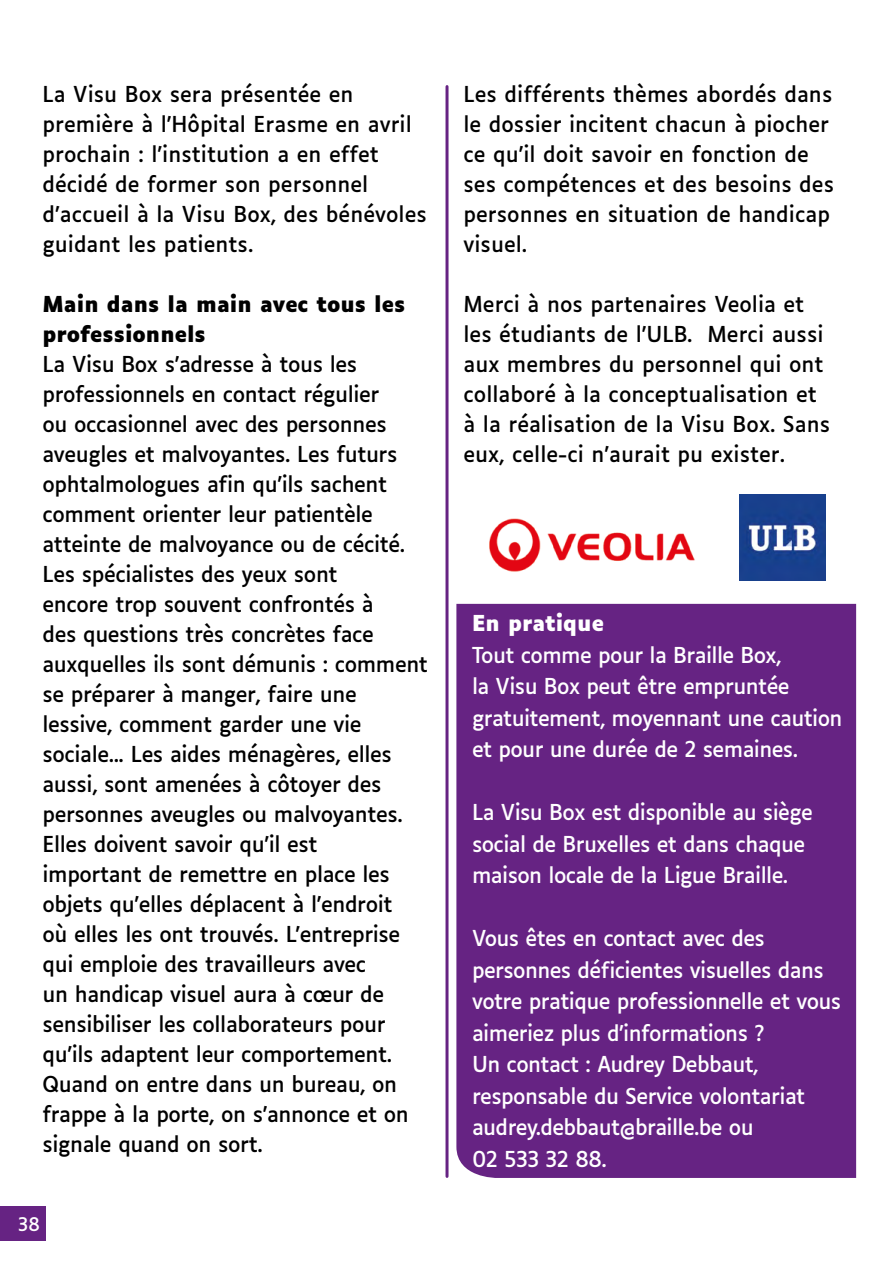
<style>
.page{position:relative;width:893px;height:1263px;background:#fff}
.page>*{position:absolute;margin:0;border:0;box-sizing:border-box;transform-origin:0 0}
.t1{font:21px/30px "Luciole";letter-spacing:-.02em;color:#000}
.t2{font:21px/30px "Luciole";color:#000}
.t3{font:21px/31.5px "Luciole";letter-spacing:-.03em;color:#fff}
.t4{font:700 21px/30px "Luciole";color:#000}
.t5{font:18px "Luciole";color:#fff}
.s1{font-weight:700}
</style>
<div class="page">
<hr style="left:445px;top:87px;width:3px;height:1089px;background:#662383">
<div style="left:0;top:1206px;width:46px;height:34px;background:#662383"></div>
<div style="left:456px;top:604px;width:400px;height:574px;background:#662383"></div>
<img style="left:489px;top:518px;width:206px;height:54px">
<img style="left:740px;top:494px;width:85px;height:86px">
<p class="t2" style="left:43px;top:77px;width:313px">La Visu Box sera présentée en</p>
<p class="t2" style="left:43px;top:107px;width:371px">première à l’Hôpital Erasme en avril prochain : l’institution a en effet</p>
<p class="t2" style="left:43px;top:167px;width:386px">décidé de former son personnel d’accueil à la Visu Box, des bénévoles guidant les patients.</p>
<p class="t4" style="left:43px;top:290px;width:364px">Main dans la main avec tous les professionnels</p>
<p class="t1" style="left:43px;top:347px;width:357px">La Visu Box s’adresse à tous les professionnels en contact régulier ou occasionnel avec des personnes aveugles et malvoyantes. Les futurs</p>
<p class="t1" style="left:43px;top:467px;width:346px">ophtalmologues afin qu’ils sachent</p>
<p class="t1" style="left:43px;top:497px;width:387px">comment orienter leur patientèle atteinte de malvoyance ou de cécité.<br>Les spécialistes des yeux sont<br>encore trop souvent confrontés à<br>des questions très concrètes face auxquelles ils sont démunis : comment se préparer à manger, faire une lessive, comment garder une vie sociale... Les aides ménagères, elles aussi, sont amenées à côtoyer des personnes aveugles ou malvoyantes.<br>Elles doivent savoir qu’il est<br>important de remettre en place les objets qu’elles déplacent à l’endroit<br>où elles les ont trouvés. L’entreprise qui emploie des travailleurs avec<br>un handicap visuel aura à cœur de sensibiliser les collaborateurs pour qu’ils adaptent leur comportement.<br>Quand on entre dans un bureau, on frappe à la porte, on s’annonce et on signale quand on sort.</p>
<p class="t5" style="left:18px;top:1207px;width:24px">38</p>
<p class="t2" style="left:463px;top:78px;width:370px">Les différents thèmes abordés dans</p>
<p class="t2" style="left:463px;top:108px;width:372px">le dossier incitent chacun à piocher ce qu’il doit savoir en fonction de ses compétences et des besoins des personnes en situation de handicap visuel.</p>
<p class="t2" style="left:463px;top:288px;width:368px">Merci à nos partenaires Veolia et les étudiants de l’ULB. Merci aussi aux membres du personnel qui ont collaboré à la conceptualisation et à la réalisation de la Visu Box. Sans eux, celle-ci n’aurait pu exister.</p>
<p class="t3" style="left:472px;top:606px;width:372px"><span class="s1">En pratique<br></span>Tout comme pour la Braille Box,<br>la Visu Box peut être empruntée gratuitement, moyennant une caution et pour une durée de 2 semaines.</p>
<p class="t3" style="left:472px;top:795px;width:342px">La Visu Box est disponible au siège social de Bruxelles et dans chaque maison locale de la Ligue Braille.</p>
<p class="t3" style="left:472px;top:921px;width:371px">Vous êtes en contact avec des personnes déficientes visuelles dans votre pratique professionnelle et vous aimeriez plus d’informations ?<br>Un contact : Audrey Debbaut, responsable du Service volontariat audrey.debbaut@braille.be ou<br>02 533 32 88.</p>
</div>
